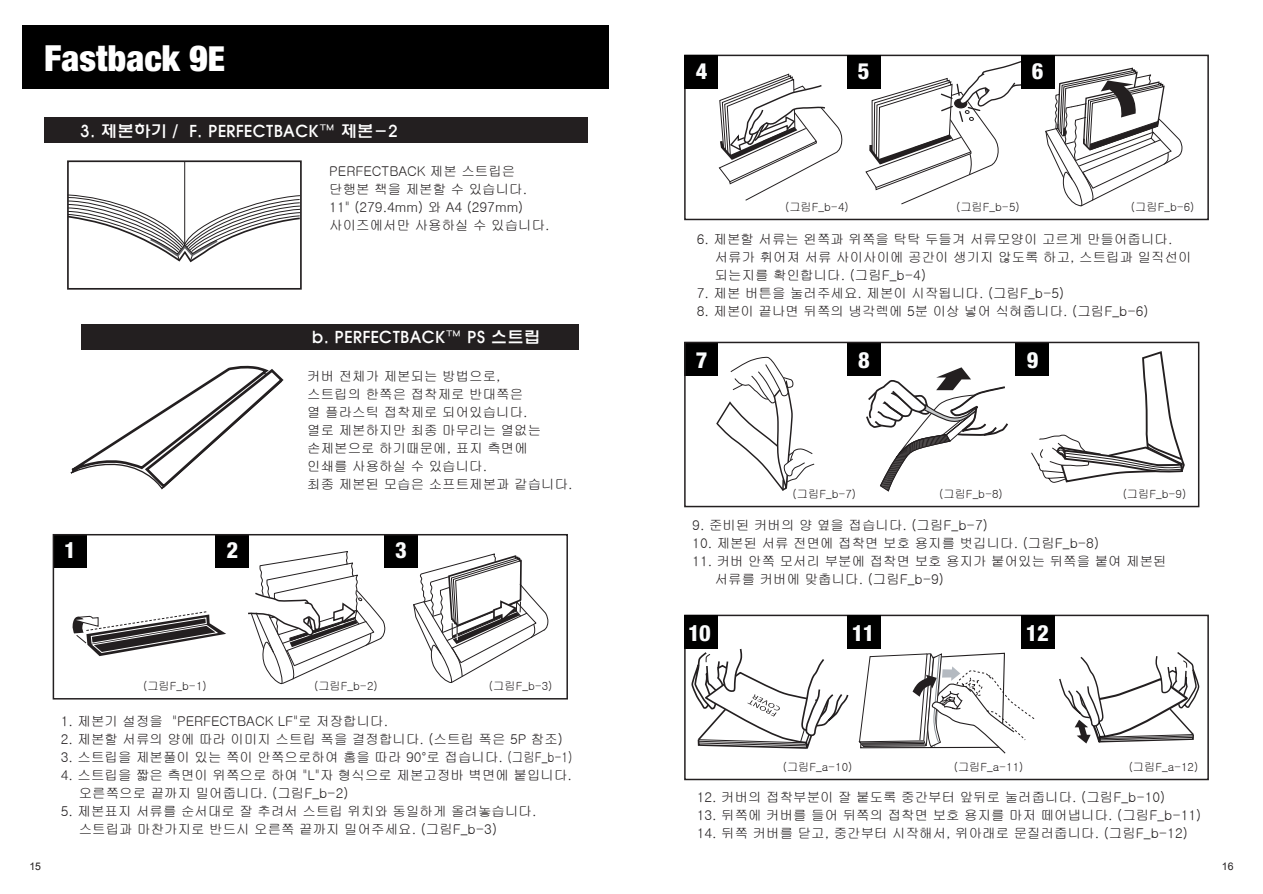
<style>
.page{position:relative;width:1263px;height:894px;background:#fff}
.page>*{position:absolute;margin:0;border:0;box-sizing:border-box;transform-origin:0 0}
.t1{font:900 condensed 36px "Helvetica Neue";color:#fff}
.t2{font:800 condensed 22.35px "Helvetica Neue";color:#fbfcfd}
.t3{font:16.5px "H Ywul M";color:#fff}
.t4{font:13.5px/18px "Gulim";color:#231f20}
.t5{font:11.25px "Gulim";color:#231f20}
.t6{font:10.5px "Arial";color:#231f20}
.s1{font-size:34.5px}
</style>
<div class="page">
<div style="left:53px;top:534px;width:33px;height:33px;background:#000"></div>
<div style="left:216px;top:534px;width:33px;height:33px;background:#000"></div>
<div style="left:384px;top:534px;width:33px;height:33px;background:#000"></div>
<div style="left:53px;top:533px;width:515px;height:166px;border:2px solid #231f20"></div>
<svg style="left:72px;top:611px;width:154px;height:45px"></svg>
<svg style="left:412px;top:553px;width:136px;height:130px"></svg>
<svg style="left:247px;top:551px;width:138px;height:133px"></svg>
<div style="left:22px;top:25px;width:587px;height:64px;background:#000"></div>
<div style="left:44px;top:117px;width:543px;height:26px;background:#231f20"></div>
<div style="left:67px;top:160px;width:235px;height:129px;border:2px solid #231f20"></div>
<hr style="left:184px;top:161px;width:1px;height:83px;background:#231f20">
<svg style="left:67px;top:194px;width:235px;height:69px"></svg>
<div style="left:685px;top:342px;width:33px;height:33px;background:#000"></div>
<svg style="left:1044px;top:67px;width:138px;height:140px"></svg>
<svg style="left:718px;top:73px;width:125px;height:128px"></svg>
<svg style="left:865px;top:59px;width:166px;height:146px"></svg>
<div style="left:684px;top:55px;width:525px;height:165px;border:2px solid #231f20"></div>
<div style="left:685px;top:55px;width:33px;height:33px;background:#000"></div>
<div style="left:847px;top:55px;width:33px;height:33px;background:#000"></div>
<div style="left:1021px;top:55px;width:33px;height:33px;background:#000"></div>
<div style="left:847px;top:342px;width:33px;height:33px;background:#000"></div>
<div style="left:1016px;top:342px;width:33px;height:33px;background:#000"></div>
<div style="left:684px;top:341px;width:515px;height:166px;border:2px solid #231f20"></div>
<div style="left:684px;top:614px;width:525px;height:166px;border:2px solid #231f20"></div>
<div style="left:685px;top:615px;width:33px;height:33px;background:#000"></div>
<div style="left:847px;top:615px;width:33px;height:33px;background:#000"></div>
<div style="left:1021px;top:615px;width:33px;height:33px;background:#000"></div>
<svg style="left:716px;top:357px;width:99px;height:151px"></svg>
<svg style="left:1059px;top:652px;width:141px;height:92px"></svg>
<svg style="left:865px;top:367px;width:143px;height:124px"></svg>
<svg style="left:1030px;top:352px;width:156px;height:156px"></svg>
<svg style="left:691px;top:648px;width:158px;height:101px"></svg>
<div style="left:81px;top:323px;width:497px;height:26px;background:#231f20"></div>
<svg style="left:70px;top:365px;width:214px;height:125px"></svg>
<svg style="left:858px;top:652px;width:177px;height:102px"></svg>
<h1 class="t1" style="left:44px;top:36px;width:182px">Fastback 9<span class="s1">E</span></h1>
<p class="t3" style="left:80px;top:122px;width:320px">3. 제본하기 / F. PERFECTBACK™ 제본-2</p>
<p class="t4" style="left:329px;top:162px;width:222px">PERFECTBACK 제본 스트립은 단행본 책을 제본할 수 있습니다.<br>11" (279.4mm) 와 A4 (297mm) 사이즈에서만 사용하실 수 있습니다.</p>
<p class="t3" style="left:312px;top:329px;width:230px">b. PERFECTBACK™ PS 스트립</p>
<p class="t4" style="left:307px;top:367px;width:267px">커버 전체가 제본되는 방법으로,<br>스트립의 한쪽은 접착제로 반대쪽은<br>열 플라스틱 접착제로 되어있습니다.<br>열로 제본하지만 최종 마무리는 열없는 손제본으로 하기때문에, 표지 측면에<br>인쇄를 사용하실 수 있습니다.<br>최종 제본된 모습은 소프트제본과 같습니다.</p>
<h2 class="t2" style="left:64px;top:536px;width:13px">1</h2>
<h2 class="t2" style="left:227px;top:536px;width:13px">2</h2>
<h2 class="t2" style="left:395px;top:536px;width:13px">3</h2>
<p class="t5" style="left:143px;top:679px;width:65px">(그림F_b-1)</p>
<p class="t5" style="left:314px;top:679px;width:65px">(그림F_b-2)</p>
<p class="t5" style="left:489px;top:679px;width:65px">(그림F_b-3)</p>
<p class="t4" style="left:61px;top:711px;width:329px">1. 제본기 설정을 "PERFECTBACK LF"로 저장합니다.</p>
<p class="t4" style="left:61px;top:729px;width:504px">2. 제본할 서류의 양에 따라 이미지 스트립 폭을 결정합니다. (스트립 폭은 5P 참조)</p>
<p class="t4" style="left:61px;top:747px;width:513px">3. 스트립을 제본풀이 있는 쪽이 안쪽으로하여 홈을 따라 90°로 접습니다. (그림F_b-1)</p>
<p class="t4" style="left:79px;top:765px;width:495px;text-indent:-18px">4. 스트립을 짧은 측면이 위쪽으로 하여 "L"자 형식으로 제본고정바 벽면에 붙입니다. 오른쪽으로 끝까지 밀어줍니다. (그림F_b-2)</p>
<p class="t4" style="left:79px;top:801px;width:459px;text-indent:-18px">5. 제본표지 서류를 순서대로 잘 추려서 스트립 위치와 동일하게 올려놓습니다. 스트립과 마찬가지로 반드시 오른쪽 끝까지 밀어주세요. (그림F_b-3)</p>
<h2 class="t2" style="left:696px;top:57px;width:13px">4</h2>
<h2 class="t2" style="left:858px;top:57px;width:13px">5</h2>
<h2 class="t2" style="left:1032px;top:57px;width:13px">6</h2>
<p class="t5" style="left:785px;top:201px;width:65px">(그림F_b-4)</p>
<p class="t5" style="left:956px;top:201px;width:65px">(그림F_b-5)</p>
<p class="t5" style="left:1131px;top:201px;width:65px">(그림F_b-6)</p>
<p class="t4" style="left:715px;top:230px;width:478px;text-indent:-18px">6. 제본할 서류는 왼쪽과 위쪽을 탁탁 두들겨 서류모양이 고르게 만들어줍니다. 서류가 휘어져 서류 사이사이에 공간이 생기지 않도록 하고, 스트립과 일직선이 되는지를 확인합니다. (그림F_b-4)</p>
<p class="t4" style="left:697px;top:284px;width:369px">7. 제본 버튼을 눌러주세요. 제본이 시작됩니다. (그림F_b-5)</p>
<p class="t4" style="left:697px;top:302px;width:453px">8. 제본이 끝나면 뒤쪽의 냉각렉에 5분 이상 넣어 식혀줍니다. (그림F_b-6)</p>
<h2 class="t2" style="left:696px;top:346px;width:13px">7</h2>
<h2 class="t2" style="left:858px;top:346px;width:13px">8</h2>
<h2 class="t2" style="left:1027px;top:346px;width:13px">9</h2>
<p class="t5" style="left:793px;top:487px;width:65px">(그림F_b-7)</p>
<p class="t5" style="left:939px;top:487px;width:65px">(그림F_b-8)</p>
<p class="t5" style="left:1123px;top:487px;width:65px">(그림F_b-9)</p>
<p class="t4" style="left:692px;top:516px;width:297px">9. 준비된 커버의 양 옆을 접습니다. (그림F_b-7)</p>
<p class="t4" style="left:692px;top:534px;width:408px">10. 제본된 서류 전면에 접착면 보호 용지를 벗깁니다. (그림F_b-8)</p>
<p class="t4" style="left:715px;top:552px;width:453px;text-indent:-22px">11. 커버 안쪽 모서리 부분에 접착면 보호 용지가 붙어있는 뒤쪽을 붙여 제본된 서류를 커버에 맞춥니다. (그림F_b-9)</p>
<h2 class="t2" style="left:688px;top:618px;width:24px">10</h2>
<h2 class="t2" style="left:852px;top:618px;width:24px">11</h2>
<h2 class="t2" style="left:1026px;top:618px;width:24px">12</h2>
<p class="t5" style="left:783px;top:760px;width:71px">(그림F_a-10)</p>
<p class="t5" style="left:954px;top:760px;width:71px">(그림F_a-11)</p>
<p class="t5" style="left:1129px;top:760px;width:71px">(그림F_a-12)</p>
<p class="t4" style="left:697px;top:788px;width:470px">12. 커버의 접착부분이 잘 붙도록 중간부터 앞뒤로 눌러줍니다. (그림F_b-10)</p>
<p class="t4" style="left:697px;top:806px;width:506px">13. 뒤쪽에 커버를 들어 뒤쪽의 접착면 보호 용지를 마저 떼어냅니다. (그림F_b-11)</p>
<p class="t4" style="left:697px;top:824px;width:493px">14. 뒤쪽 커버를 닫고, 중간부터 시작해서, 위아래로 문질러줍니다. (그림F_b-12)</p>
<p class="t6" style="left:29px;top:859px;width:13px">15</p>
<p class="t6" style="left:1222px;top:859px;width:13px">16</p>
</div>
